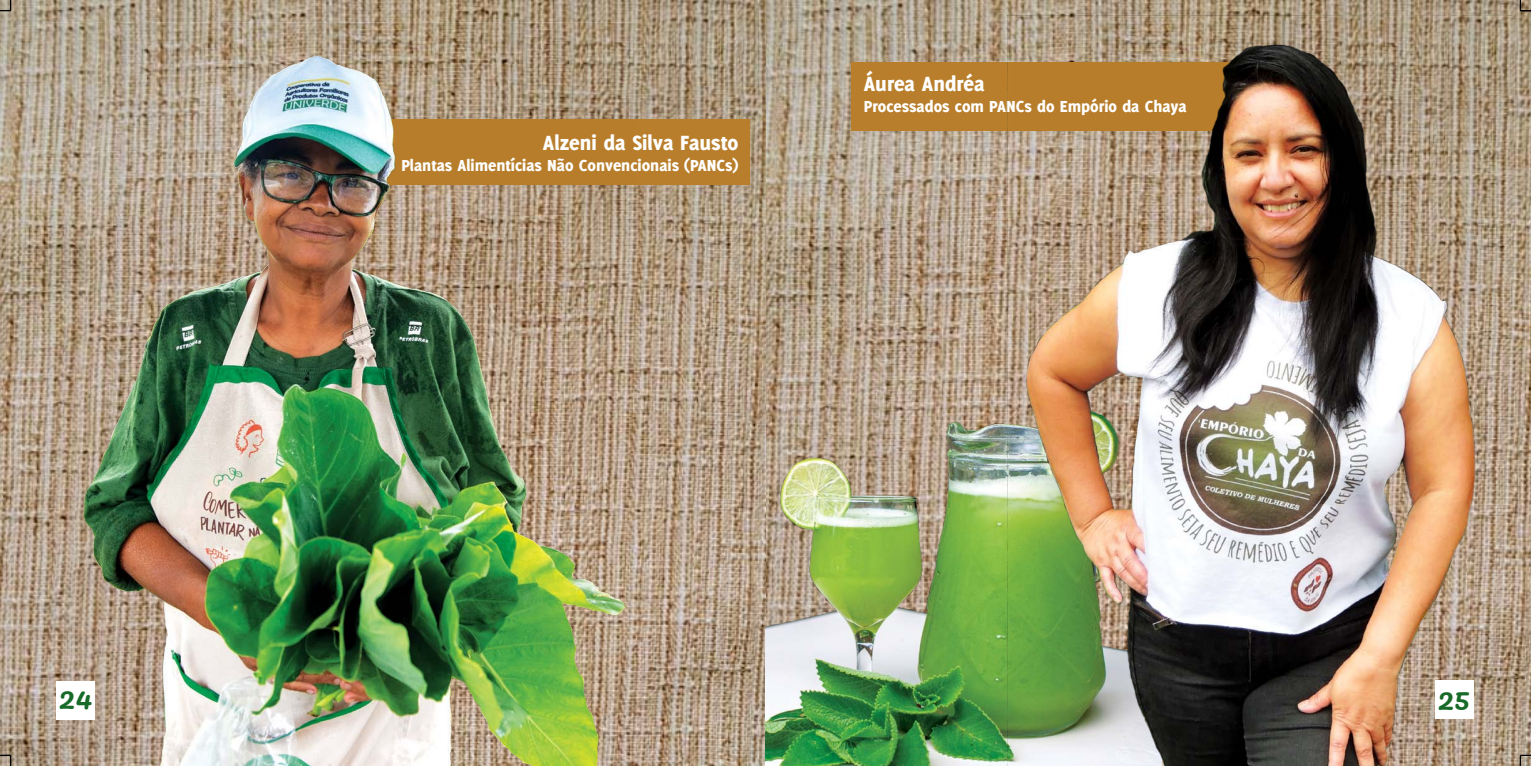
<style>
.page{position:relative;width:1531px;height:766px;background:#fff}
.page>*{position:absolute;margin:0;border:0;box-sizing:border-box;transform-origin:0 0}
.t1{font:30px "Pacifico";color:#186a29}
.t2{font:800 22.5px "Delicious";color:#fff}
.t3{font:800 17.5px "Delicious";color:#fff}
</style>
<div class="page">
<img style="left:0;top:0;width:1531px;height:765px">
<div style="left:385px;top:120px;width:365px;height:65px;background:#b87e2b"></div>
<div style="left:851px;top:62px;width:384px;height:69px;background:#b87e2b"></div>
<img style="left:48px;top:23px;width:586px;height:742px">
<img style="left:765px;top:383px;width:242px;height:382px">
<img style="left:1007px;top:16px;width:504px;height:749px">
<div style="left:57px;top:681px;width:38px;height:38px;background:#fff"></div>
<div style="left:1435px;top:680px;width:38px;height:38px;background:#fff"></div>
<svg style="left:0;top:0;width:11px;height:11px"></svg>
<svg style="left:0;top:754px;width:11px;height:11px"></svg>
<svg style="left:1519px;top:0;width:12px;height:11px"></svg>
<svg style="left:1519px;top:754px;width:12px;height:11px"></svg>
<p class="t2" style="left:543px;top:129px;width:197px">Alzeni da Silva Fausto</p>
<p class="t3" style="left:401px;top:155px;width:339px">Plantas Alimentícias Não Convencionais (PANCs)</p>
<p class="t2" style="left:864px;top:71px;width:122px">Áurea Andréa</p>
<p class="t3" style="left:864px;top:96px;width:324px">Processados com PANCs do Empório da Chaya</p>
<h1 class="t1" style="left:58px;top:681px;width:36px">24</h1>
<h1 class="t1" style="left:1437px;top:682px;width:34px">25</h1>
</div>
